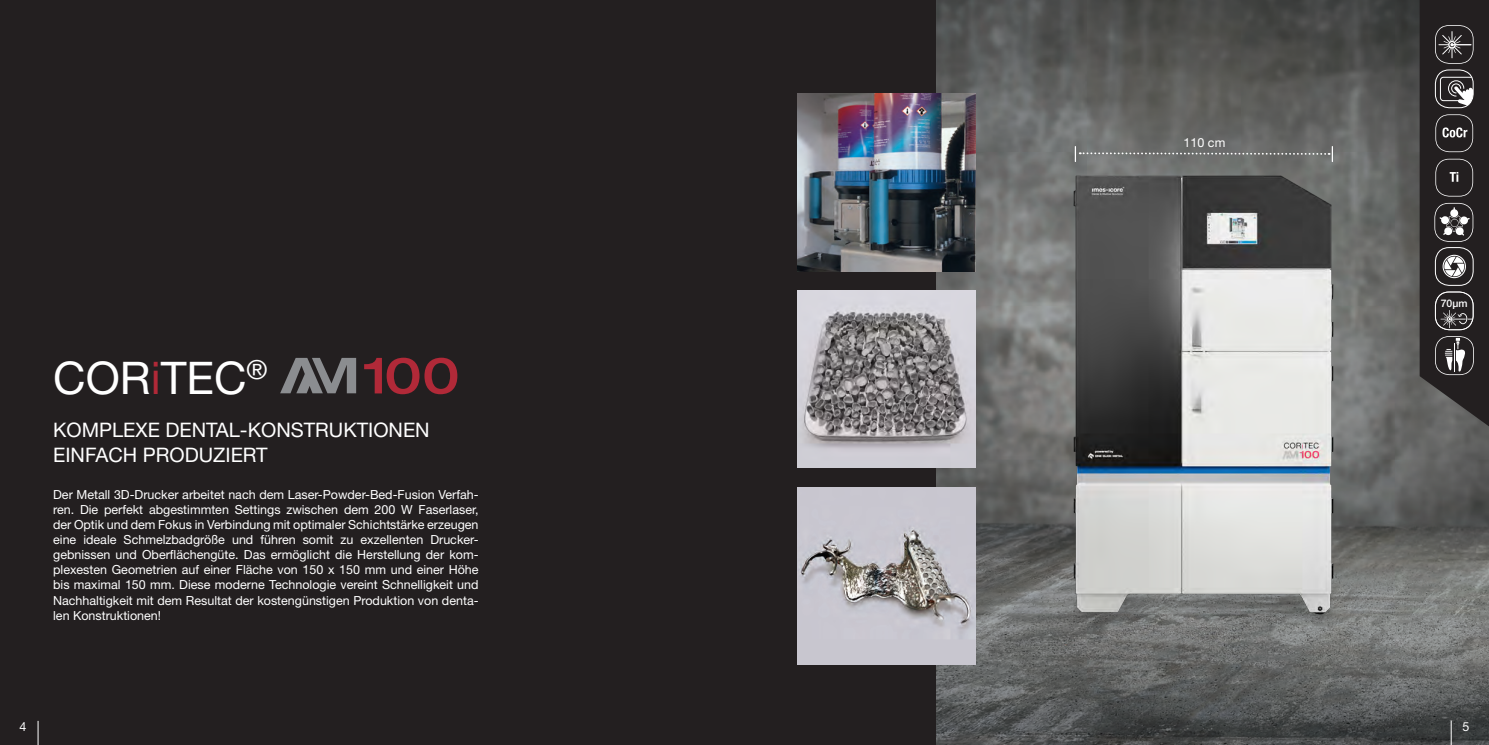
<style>
.page{position:relative;width:1489px;height:745px;background:#fff}
.page>*{position:absolute;margin:0;border:0;box-sizing:border-box;transform-origin:0 0}
.t1{font:45px "Helvetica Neue LT Pro";color:#fff}
.t2{font:20px/25px "Helvetica Neue LT Pro";color:#fff}
.t3{font:12.5px/15px "Helvetica Neue LT Pro";color:#fff;text-align:justify}
.t4{font:500 10.5px "Helvetica Neue LT Pro";color:#fff}
.s1{color:#b12938}
</style>
<div class="page">
<img style="left:935px;top:0;width:553px;height:744px">
<div style="left:0;top:0;width:935px;height:744px;background:#231f20"></div>
<svg style="left:1450px;top:720px;width:1px;height:24px"></svg>
<svg style="left:38px;top:720px;width:1px;height:24px"></svg>
<img style="left:841px;top:126px;width:647px;height:540px">
<img style="left:797px;top:487px;width:178px;height:177px">
<img style="left:797px;top:290px;width:178px;height:177px">
<img style="left:797px;top:94px;width:178px;height:177px">
<svg style="left:1074px;top:146px;width:258px;height:15px;background:#757776"></svg>
<svg style="left:1419px;top:0;width:69px;height:426px;background:#393637"></svg>
<svg style="left:364px;top:357px;width:93px;height:37px"></svg>
<svg style="left:280px;top:357px;width:76px;height:36px"></svg>
<h1 class="t1" style="left:53px;top:350px;width:216px">COR<span class="s1">i</span>TEC<sup>®</sup></h1>
<h2 class="t2" style="left:53px;top:417px;width:378px">KOMPLEXE DENTAL-KONSTRUKTIONEN<br>EINFACH PRODUZIERT</h2>
<p class="t3" style="left:53px;top:487px;width:427px">Der Metall 3D-Drucker arbeitet nach dem Laser-Powder-Bed-Fusion Verfah&shy;ren. Die perfekt abgestimmten Settings zwischen dem 200 W Faserlaser, der Optik und dem Fokus in Verbindung mit optimaler Schichtstärke erzeugen eine ideale Schmelzbadgröße und führen somit zu exzellenten Drucker&shy;gebnissen und Oberflächengüte. Das ermöglicht die Herstellung der kom&shy;plexesten Geometrien auf einer Fläche von 150 x 150 mm und einer Höhe bis maximal 150 mm. Diese moderne Technologie vereint Schnelligkeit und Nachhaltigkeit mit dem Resultat der kostengünstigen Produktion von denta&shy;len Konstruktionen!</p>
<p class="t3" style="left:1183px;top:135px;width:43px">110 cm</p>
<p class="t4" style="left:1440px;top:296px;width:28px">70µm</p>
<p class="t3" style="left:19px;top:718px;width:8px">4</p>
<p class="t3" style="left:1462px;top:718px;width:8px">5</p>
</div>
